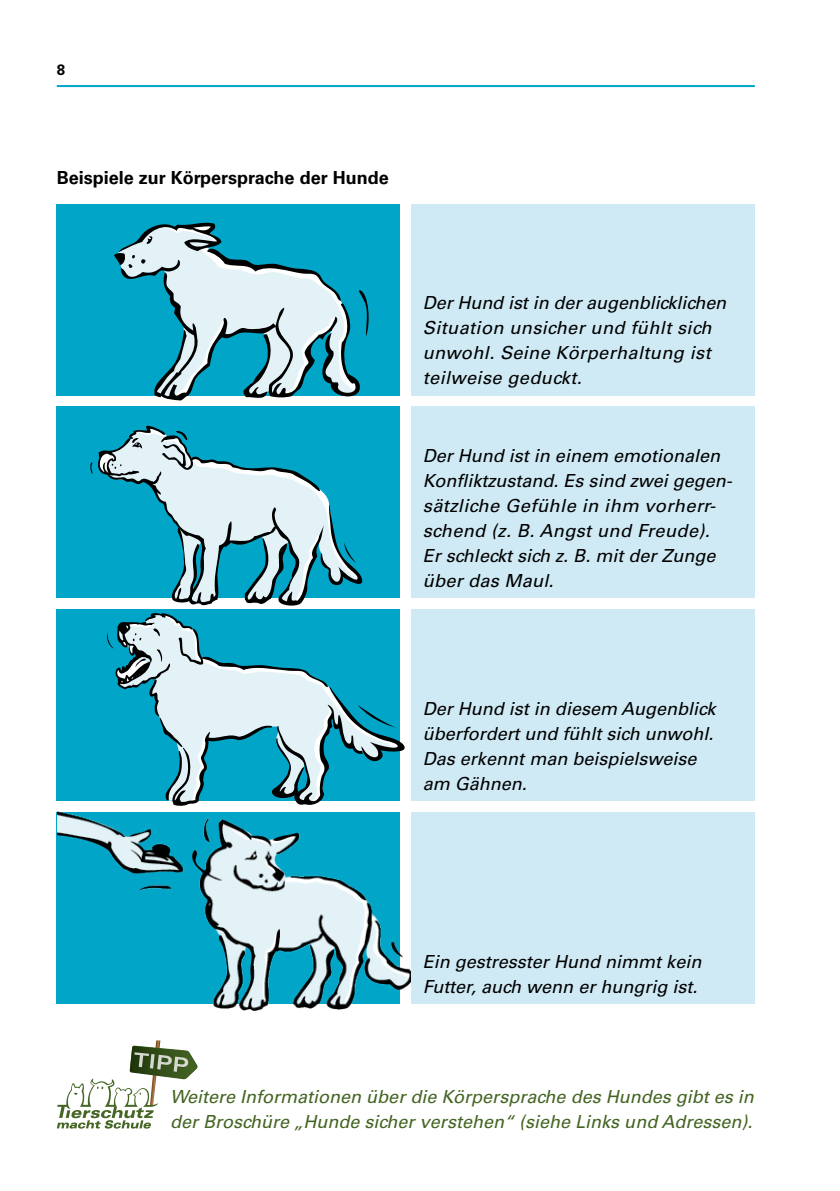
<style>
.page{position:relative;width:840px;height:1191px;background:#fff}
.page>*{position:absolute;margin:0;border:0;box-sizing:border-box;transform-origin:0 0}
.t1{font:italic 18px/25px "Univers LT Std";color:#000}
.t2{font:italic 18px/25px "Univers LT Std";color:#446523}
.t3{font:italic 18px/25px "Univers LT Std";letter-spacing:.02em;color:#000}
.h2_Titel_2{font:700 18px "Univers";color:#000}
.t4{font:700 15px "Univers";color:#000}
</style>
<div class="page">
<hr style="left:57px;top:85px;width:697px;height:2px;background:#00a5c8">
<div style="left:57px;top:204px;width:343px;height:191px;background:#00a5c8"></div>
<div style="left:57px;top:407px;width:343px;height:191px;background:#00a5c8"></div>
<div style="left:57px;top:609px;width:343px;height:192px;background:#00a5c8"></div>
<svg style="left:114px;top:222px;width:257px;height:179px"></svg>
<div style="left:411px;top:204px;width:343px;height:191px;background:#cfeaf4"></div>
<div style="left:411px;top:407px;width:343px;height:191px;background:#cfeaf4"></div>
<svg style="left:90px;top:426px;width:315px;height:380px"></svg>
<div style="left:411px;top:609px;width:343px;height:192px;background:#cfeaf4"></div>
<img style="left:58px;top:811px;width:353px;height:200px">
<div style="left:411px;top:812px;width:343px;height:192px;background:#cfeaf4"></div>
<svg style="left:57px;top:1040px;width:141px;height:88px"></svg>
<p class="t4" style="left:57px;top:61px;width:10px">8</p>
<h2 class="h2_Titel_2" style="left:57px;top:167px;width:333px">Beispiele zur Körpersprache der Hunde</h2>
<p class="t3" style="left:422px;top:290px;width:305px">Der Hund ist in der augenblicklichen<br>Situation unsicher und fühlt sich unwohl. Seine Körperhaltung ist teilweise geduckt.</p>
<p class="t1" style="left:422px;top:443px;width:311px">Der Hund ist in einem emotionalen<br>Konfliktzustand. Es sind zwei gegen&shy;sätzliche Gefühle in ihm vorherr&shy;schend (z. B. Angst und Freude).<br>Er schleckt sich z. B. mit der Zunge über das Maul.</p>
<p class="t1" style="left:422px;top:696px;width:294px">Der Hund ist in diesem Augenblick überfordert und fühlt sich unwohl.<br>Das erkennt man beispielsweise am Gähnen.</p>
<p class="t1" style="left:422px;top:949px;width:280px">Ein gestresster Hund nimmt kein<br>Futter, auch wenn er hungrig ist.</p>
<p class="t2" style="left:170px;top:1084px;width:585px">Weitere Informationen über die Körpersprache des Hundes gibt es in der Broschüre „Hunde sicher verstehen“ (siehe Links und Adressen).</p>
</div>
